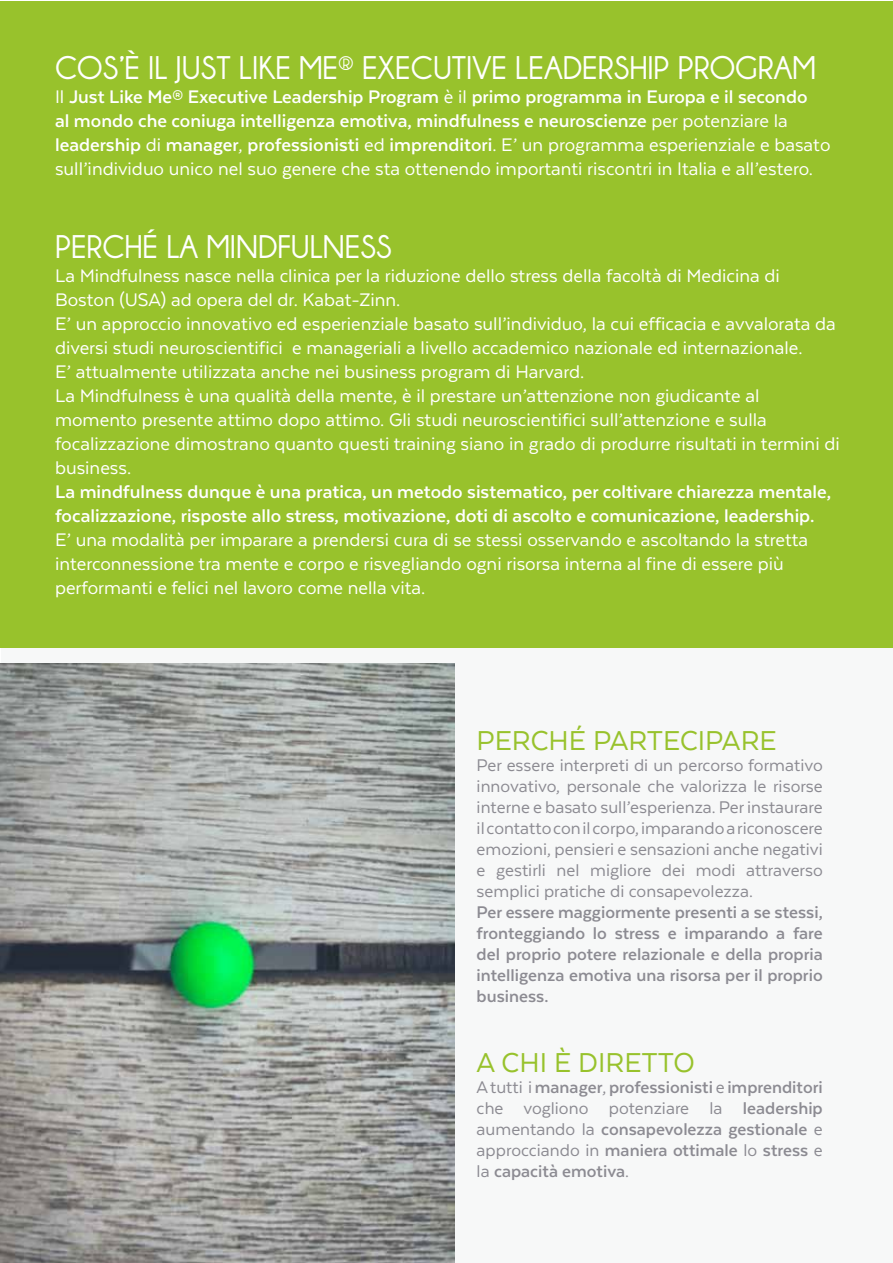
<style>
.page{position:relative;width:893px;height:1263px;background:#fff}
.page>*{position:absolute;margin:0;border:0;box-sizing:border-box;transform-origin:0 0}
.t1{font:700 33px "Champagne&Limousines";color:#fff}
.t2{font:31.5px "Texta";color:#98c22c}
.t3{font:21px/24px "Texta";color:#fff}
.t4{font:700 21px/24px "Texta";color:#fff}
.t5{font:700 19.5px/21px "Texta";color:#8c8b92;text-align:justify}
.t6{font:19.5px/21px "Texta";color:#8c8b92;text-align:justify}
.s1{font-weight:400}
</style>
<div class="page">
<div style="left:1px;top:2px;width:892px;height:1261px;background:#f7f8f8"></div>
<div style="left:0;top:1px;width:893px;height:646px;background:#98c22c"></div>
<img style="left:0;top:664px;width:454px;height:599px">
<h1 class="t1" style="left:55px;top:49px;width:762px">COS’È IL JUST LIKE ME<span class="s1">®</span> EXECUTIVE LEADERSHIP PROGRAM</h1>
<p class="t4" style="left:55px;top:85px;width:777px"><span class="s1">Il</span> Just Like Me® Executive Leadership Program <span class="s1">è il</span> primo programma in Europa e il secondo<br>al mondo che coniuga intelligenza emotiva, mindfulness e neuroscienze <span class="s1">per potenziare la </span>leadership <span class="s1">di</span> manager<span class="s1">,</span> professionisti <span class="s1">ed</span> imprenditori<span class="s1">. E’ un programma esperienziale e basato sull’individuo unico nel suo genere che sta ottenendo importanti riscontri in Italia e all’estero.</span></p>
<h1 class="t1" style="left:55px;top:228px;width:338px">PERCHÉ LA MINDFULNESS</h1>
<p class="t3" style="left:55px;top:263px;width:786px">La Mindfulness nasce nella clinica per la riduzione dello stress della facoltà di Medicina di Boston (USA) ad opera del dr. Kabat-Zinn.<br>E’ un approccio innovativo ed esperienziale basato sull’individuo, la cui efficacia e avvalorata da diversi studi neuroscientifici e manageriali a livello accademico nazionale ed internazionale.<br>E’ attualmente utilizzata anche nei business program di Harvard.<br>La Mindfulness è una qualità della mente, è il prestare un’attenzione non giudicante al momento presente attimo dopo attimo. Gli studi neuroscientifici sull’attenzione e sulla focalizzazione dimostrano quanto questi training siano in grado di produrre risultati in termini di business.</p>
<p class="t4" style="left:55px;top:479px;width:778px">La mindfulness dunque è una pratica, un metodo sistematico, per coltivare chiarezza mentale, focalizzazione, risposte allo stress, motivazione, doti di ascolto e comunicazione, leadership.</p>
<p class="t3" style="left:55px;top:527px;width:755px">E’ una modalità per imparare a prendersi cura di se stessi osservando e ascoltando la stretta interconnessione tra mente e corpo e risvegliando ogni risorsa interna al fine di essere più performanti e felici nel lavoro come nella vita.</p>
<h2 class="t2" style="left:477px;top:724px;width:301px">PERCHÉ PARTECIPARE</h2>
<p class="t6" style="left:477px;top:754px;width:348px">Per essere interpreti di un percorso formativo innovativo, personale che valorizza le risorse interne e basato sull’esperienza. Per instaurare il contatto con il corpo, imparando a riconoscere emozioni, pensieri e sensazioni anche negativi e gestirli nel migliore dei modi attraverso semplici pratiche di consapevolezza.</p>
<p class="t5" style="left:477px;top:902px;width:348px">Per essere maggiormente presenti a se stessi, fronteggiando lo stress e imparando a fare del proprio potere relazionale e della propria intelligenza emotiva una risorsa per il proprio business.</p>
<h2 class="t2" style="left:477px;top:1047px;width:220px">A CHI È DIRETTO</h2>
<p class="t5" style="left:477px;top:1077px;width:348px"><span class="s1">A tutti i</span> manager<span class="s1">,</span> professionisti <span class="s1">e</span> imprenditori <span class="s1">che vogliono potenziare la</span> leadership <span class="s1">aumentando la</span> consapevolezza gestionale <span class="s1">e approcciando in</span> maniera ottimale <span class="s1">lo</span> stress <span class="s1">e la</span> capacità emotiva<span class="s1">.</span></p>
</div>
